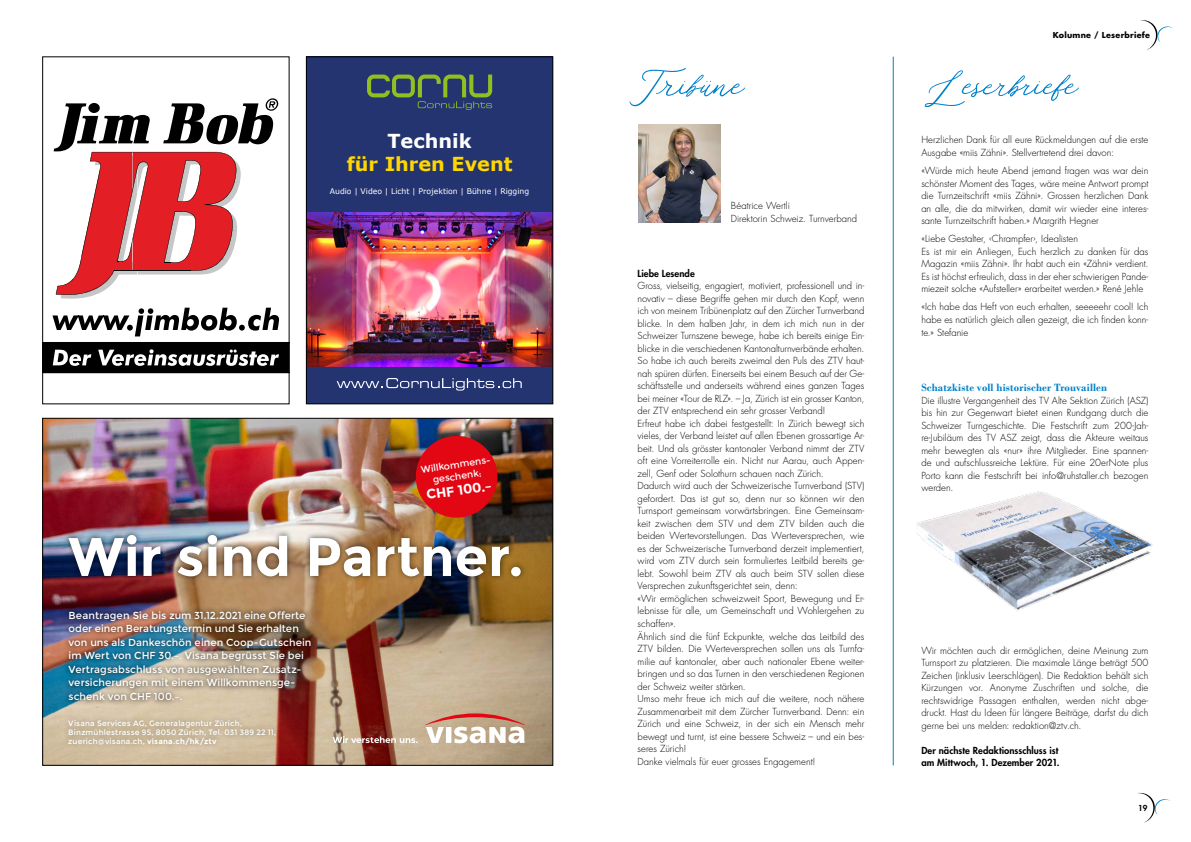
<style>
.page{position:relative;width:1191px;height:842px;background:#fff}
.page>*{position:absolute;margin:0;border:0;box-sizing:border-box;transform-origin:0 0}
.t1{font:700 54.2px "Montserrat";color:#fff}
.t2{font:51.4px "Grand Amoura";color:#0081c9}
.t3{font:700 19.3px "Verdana";color:#ffd600}
.t4{font:700 19.3px "Verdana";color:#fff}
.t5{font:700 13.5px "Montserrat";color:#fff}
.t6{font:700 11px "Bodoni";letter-spacing:.015em;color:#0081c9}
.t7{font:10.2px/13.5px "Montserrat";letter-spacing:.005em;color:#fff}
.t8{font:9.6px/11.6px "Montserrat";color:#fff;text-align:center}
.t9{font:300 9.5px/12.5px "Futura Std";color:#000}
.t10{font:800 9.5px/12.5px "Futura Std";letter-spacing:.005em;color:#000}
.t11{font:700 8px "Futura Std";letter-spacing:.03em;color:#000}
.t12{font:800 8px "Futura Std";color:#000}
.t13{font:7.7px/8.7px "Montserrat";letter-spacing:.025em;color:#fff}
.t14{font:7.7px "Verdana";color:#fff}
.s1{font-weight:700}
</style>
<div class="page">
<svg style="left:1137px;top:792px;width:33px;height:31px"></svg>
<img style="left:638px;top:124px;width:83px;height:99px">
<svg style="left:1140px;top:20px;width:33px;height:30px"></svg>
<svg style="left:54px;top:98px;width:225px;height:201px"></svg>
<svg style="left:45px;top:342px;width:242px;height:31px;background:#343434"></svg>
<svg style="left:52px;top:308px;width:227px;height:28px"></svg>
<img style="left:45px;top:420px;width:506px;height:343px">
<img style="left:411px;top:431px;width:91px;height:91px">
<svg style="left:425px;top:713px;width:100px;height:30px"></svg>
<svg style="left:332px;top:736px;width:86px;height:7px"></svg>
<div style="left:63px;top:605px;width:253px;height:100px;background:#000;opacity:.95"></div>
<div style="left:63px;top:715px;width:218px;height:35px;background:#000;opacity:.34"></div>
<div style="left:63px;top:529px;width:463px;height:53px;background:#000;opacity:.6"></div>
<div style="left:306px;top:57px;width:247px;height:347px;background:#233470"></div>
<img style="left:308px;top:213px;width:243px;height:153px">
<svg style="left:337px;top:378px;width:185px;height:13px"></svg>
<svg style="left:367px;top:75px;width:125px;height:35px"></svg>
<div style="left:306px;top:57px;width:247px;height:347px;border:1px solid #000"></div>
<hr style="left:893px;top:57px;width:1px;height:708px;background:#0081c9">
<img style="left:917px;top:491px;width:236px;height:120px">
<h3 class="t4" style="left:387px;top:128px;width:86px">Technik</h3>
<h3 class="t3" style="left:347px;top:151px;width:167px">für Ihren Event</h3>
<p class="t14" style="left:330px;top:186px;width:201px">Audio | Video | Licht | Projektion | Bühne | Rigging</p>
<p class="t8" style="left:420px;top:464px;width:72px;rotate:-8deg">Willkommens&shy;geschenk:</p>
<h3 class="t5" style="left:425px;top:487px;width:67px;rotate:-8deg">CHF 100.–</h3>
<h1 class="t1" style="left:69px;top:525px;width:456px">Wir sind Partner.</h1>
<p class="t7" style="left:69px;top:608px;width:244px">Beantragen Sie bis zum 31.12.2021 eine Offerte oder einen Beratungstermin und Sie erhalten von uns als Dankeschön einen Coop-Gutschein im Wert von CHF 30.–. Visana begrüsst Sie bei Vertragsabschluss von ausgewählten Zusatz&shy;versicherungen mit einem Willkommensge&shy;schenk von CHF 100.–.</p>
<p class="t13" style="left:68px;top:719px;width:209px">Visana Services AG, Generalagentur Zürich,<br>Binzmühlestrasse 95, 8050 Zürich, Tel. 031 389 22 11, zuerich@visana.ch, <span class="s1">visana.ch/hk/ztv</span></p>
<p class="t11" style="left:1052px;top:30px;width:99px">Kolumne / Leserbriefe</p>
<h2 class="t2" style="left:638px;top:67px;width:105px">Tribune</h2>
<h2 class="t2" style="left:921px;top:67px;width:155px">Leserbriefe</h2>
<h2 class="t2" style="left:702px;top:53px;width:11px">.</h2>
<p class="t9" style="left:731px;top:200px;width:128px">Béatrice Wertli<br>Direktorin Schweiz. Turnverband</p>
<p class="t10" style="left:637px;top:267px;width:59px">Liebe Lesende</p>
<p class="t9" style="left:637px;top:280px;width:228px">Gross, vielseitig, engagiert, motiviert, professionell und in&shy;novativ – diese Begriffe gehen mir durch den Kopf, wenn ich von meinem Tribünenplatz auf den Zürcher Turnverband blicke. In dem halben Jahr, in dem ich mich nun in der Schweizer Turnszene bewege, habe ich bereits einige Ein&shy;blicke in die verschiedenen Kantonalturnverbände erhalten.<br>So habe ich auch bereits zweimal den Puls des ZTV haut&shy;nah spüren dürfen. Einerseits bei einem Besuch auf der Ge&shy;schäftsstelle und anderseits während eines ganzen Tages bei meiner «Tour de RLZ». – Ja, Zürich ist ein grosser Kanton, der ZTV entsprechend ein sehr grosser Verband!<br>Erfreut habe ich dabei festgestellt: In Zürich bewegt sich vieles, der Verband leistet auf allen Ebenen grossartige Ar&shy;beit. Und als grösster kantonaler Verband nimmt der ZTV oft eine Vorreiterrolle ein. Nicht nur Aarau, auch Appen&shy;zell, Genf oder Solothurn schauen nach Zürich.<br>Dadurch wird auch der Schweizerische Turnverband (STV) gefordert. Das ist gut so, denn nur so können wir den Turnsport gemeinsam vorwärtsbringen. Eine Gemeinsam&shy;keit zwischen dem STV und dem ZTV bilden auch die beiden Wertevorstellungen. Das Werteversprechen, wie es der Schweizerische Turnverband derzeit implementiert, wird vom ZTV durch sein formuliertes Leitbild bereits ge&shy;lebt. Sowohl beim ZTV als auch beim STV sollen diese Versprechen zukunftsgerichtet sein, denn:<br>«Wir ermöglichen schweizweit Sport, Bewegung und Er&shy;lebnisse für alle, um Gemeinschaft und Wohlergehen zu schaffen».<br>Ähnlich sind die fünf Eckpunkte, welche das Leitbild des ZTV bilden. Die Werteversprechen sollen uns als Turnfa&shy;milie auf kantonaler, aber auch nationaler Ebene weiter&shy;bringen und so das Turnen in den verschiedenen Regionen der Schweiz weiter stärken.<br>Umso mehr freue ich mich auf die weitere, noch nähere Zusammenarbeit mit dem Zürcher Turnverband. Denn: ein Zürich und eine Schweiz, in der sich ein Mensch mehr bewegt und turnt, ist eine bessere Schweiz – und ein bes&shy;seres Zürich!<br>Danke vielmals für euer grosses Engagement!</p>
<p class="t9" style="left:921px;top:134px;width:228px">Herzlichen Dank für all eure Rückmeldungen auf die erste<br>Ausgabe «miis Zähni». Stellvertretend drei davon:</p>
<p class="t9" style="left:921px;top:165px;width:229px;text-align:justify">«Würde mich heute Abend jemand fragen was war dein schönster Moment des Tages, wäre meine Antwort prompt die Turnzeitschrift «miis Zähni». Grossen herzlichen Dank an alle, die da mitwirken, damit wir wieder eine interes&shy;sante Turnzeitschrift haben.» Margrith Hegner</p>
<p class="t9" style="left:921px;top:233px;width:229px">«Liebe Gestalter, ‹Chrampfer›, Idealisten<br>Es ist mir ein Anliegen, Euch herzlich zu danken für das Magazin «miis Zähni». Ihr habt auch ein «Zähni» verdient.<br>Es ist höchst erfreulich, dass in der eher schwierigen Pande&shy;miezeit solche «Aufsteller» erarbeitet werden.» René Jehle</p>
<p class="t9" style="left:921px;top:301px;width:229px;text-align:justify">«Ich habe das Heft von euch erhalten, seeeeehr cool! Ich habe es natürlich gleich allen gezeigt, die ich finden konn&shy;te.» Stefanie</p>
<p class="t6" style="left:921px;top:381px;width:187px">Schatzkiste voll historischer Trouvaillen</p>
<p class="t9" style="left:921px;top:394px;width:229px;text-align:justify">Die illustre Vergangenheit des TV Alte Sektion Zürich (ASZ) bis hin zur Gegenwart bietet einen Rundgang durch die Schweizer Turngeschichte. Die Festschrift zum 200-Jah&shy;re-Jubiläum des TV ASZ zeigt, dass die Akteure weitaus mehr bewegten als «nur» ihre Mitglieder. Eine spannen&shy;de und aufschlussreiche Lektüre. Für eine 20erNote plus Porto kann die Festschrift bei info@ruhstaller.ch bezogen werden.</p>
<p class="t9" style="left:921px;top:644px;width:229px;text-align:justify">Wir möchten auch dir ermöglichen, deine Meinung zum Turnsport zu platzieren. Die maximale Länge beträgt 500<br>Zeichen (inklusiv Leerschlägen). Die Redaktion behält sich Kürzungen vor. Anonyme Zuschriften und solche, die rechtswidrige Passagen enthalten, werden nicht abge&shy;druckt. Hast du Ideen für längere Beiträge, darfst du dich gerne bei uns melden: redaktion@ztv.ch.</p>
<p class="t10" style="left:921px;top:744px;width:140px">Der nächste Redaktionsschluss ist am Mittwoch, 1. Dezember 2021.</p>
<p class="t12" style="left:1138px;top:803px;width:11px">19</p>
</div>
